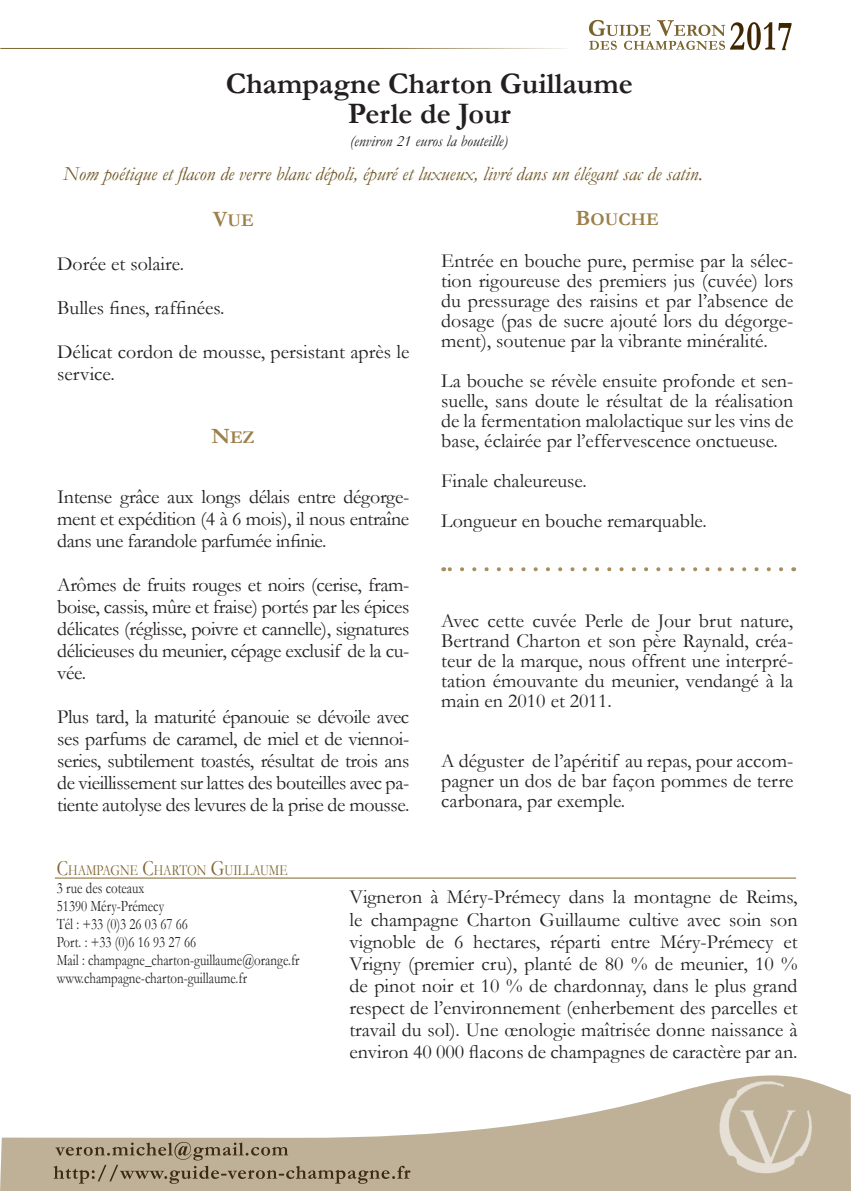
<style>
.page{position:relative;width:851px;height:1191px;background:#fff}
.page>*{position:absolute;margin:0;border:0;box-sizing:border-box;transform-origin:0 0}
.t1{font:700 30px "Garamond";color:#231f20}
.t2{font:20px/22px "Garamond";color:#231f20;text-align:justify}
.t3{font:italic 20px "Garamond";color:#6e5622}
.t4{font:700 18px "Garamond";color:#9b804a}
.t5{font:16px "Garamond";color:#231f20;scale:.81 1}
.t6{font:italic 16px "Garamond";color:#231f20}
.t7{font:15.4px "Garamond";color:#7e6430;scale:.81 1}
.s1{font-size:22px}
</style>
<div class="page">
<hr style="left:55px;top:877px;width:741px;height:1px;background:#7e6430">
<svg style="left:1px;top:1075px;width:849px;height:116px"></svg>
<img style="left:717px;top:1076px;width:100px;height:100px">
<img style="left:589px;top:19px;width:203px;height:32px">
<hr style="left:0;top:48px;width:567px;height:1px;background:#7e6430">
<img style="left:46px;top:1154px;width:385px;height:36px">
<img style="left:49px;top:1131px;width:250px;height:36px">
<svg style="left:0;top:1165px;width:1px;height:26px"></svg>
<svg style="left:443px;top:567px;width:338px;height:4px"></svg>
<p class="t1" style="left:226px;top:63px;width:408px">Champagne Charton Guillaume</p>
<p class="t1" style="left:347px;top:93px;width:165px">Perle de Jour</p>
<p class="t6" style="left:349px;top:130px;width:160px">(environ 21 euros la bouteille)</p>
<p class="t3" style="left:63px;top:160px;width:641px">Nom poétique et flacon de verre blanc dépoli, épuré et luxueux, livré dans un élégant sac de satin.</p>
<p class="t4" style="left:213px;top:208px;width:43px"><span class="s1">V</span>UE</p>
<p class="t2" style="left:57px;top:252px;width:128px">Dorée et solaire.</p>
<p class="t2" style="left:57px;top:296px;width:169px">Bulles fines, raffinées.</p>
<p class="t2" style="left:57px;top:340px;width:353px">Délicat cordon de mousse, persistant après le service.</p>
<p class="t4" style="left:211px;top:425px;width:45px"><span class="s1">N</span>EZ</p>
<p class="t2" style="left:57px;top:485px;width:353px">Intense grâce aux longs délais entre dégorge&shy;ment et expédition (4 à 6 mois), il nous entraîne dans une farandole parfumée infinie.</p>
<p class="t2" style="left:57px;top:573px;width:353px">Arômes de fruits rouges et noirs (cerise, fram&shy;boise, cassis, mûre et fraise) portés par les épices délicates (réglisse, poivre et cannelle), signatures délicieuses du meunier, cépage exclusif de la cu&shy;vée.</p>
<p class="t2" style="left:57px;top:705px;width:353px">Plus tard, la maturité épanouie se dévoile avec ses parfums de caramel, de miel et de viennoi&shy;series, subtilement toastés, résultat de trois ans de vieillissement sur lattes des bouteilles avec pa&shy;tiente autolyse des levures de la prise de mousse.</p>
<p class="t4" style="left:575px;top:207px;width:85px"><span class="s1">B</span>OUCHE</p>
<p class="t2" style="left:441px;top:250px;width:353px;line-height:20px">Entrée en bouche pure, permise par la sélec&shy;tion rigoureuse des premiers jus (cuvée) lors du pressurage des raisins et par l’absence de dosage (pas de sucre ajouté lors du dégorge&shy;ment), soutenue par la vibrante minéralité.</p>
<p class="t2" style="left:441px;top:370px;width:353px;line-height:20px">La bouche se révèle ensuite profonde et sen&shy;suelle, sans doute le résultat de la réalisation de la fermentation malolactique sur les vins de base, éclairée par l’effervescence onctueuse.</p>
<p class="t2" style="left:441px;top:469px;width:147px">Finale chaleureuse.</p>
<p class="t2" style="left:441px;top:509px;width:267px">Longueur en bouche remarquable.</p>
<p class="t2" style="left:441px;top:610px;width:353px;line-height:20px">Avec cette cuvée Perle de Jour brut nature, Bertrand Charton et son père Raynald, créa&shy;teur de la marque, nous offrent une interpré&shy;tation émouvante du meunier, vendangé à la main en 2010 et 2011.</p>
<p class="t2" style="left:441px;top:750px;width:353px;line-height:20px">A déguster de l’apéritif au repas, pour accom&shy;pagner un dos de bar façon pommes de terre carbonara, par exemple.</p>
<p class="t7" style="left:57px;top:859px;width:286px"><span class="s1">C</span>HAMPAGNE <span class="s1">C</span>HARTON <span class="s1">G</span>UILLAUME</p>
<p class="t5" style="left:57px;top:877px;width:110px">3 rue des coteaux</p>
<p class="t5" style="left:57px;top:895px;width:134px">51390 Méry-Prémecy</p>
<p class="t5" style="left:57px;top:913px;width:163px">Tél : +33 (0)3 26 03 67 66</p>
<p class="t5" style="left:57px;top:931px;width:173px">Port. : +33 (0)6 16 93 27 66</p>
<p class="t5" style="left:57px;top:949px;width:301px">Mail : champagne_charton-guillaume@orange.fr</p>
<p class="t5" style="left:57px;top:967px;width:236px">www.champagne-charton-guillaume.fr</p>
<p class="t2" style="left:349px;top:885px;width:449px">Vigneron à Méry-Prémecy dans la montagne de Reims, le champagne Charton Guillaume cultive avec soin son vignoble de 6 hectares, réparti entre Méry-Prémecy et Vrigny (premier cru), planté de 80 % de meunier, 10 % de pinot noir et 10 % de chardonnay, dans le plus grand respect de l’environnement (enherbement des parcelles et travail du sol). Une œnologie maîtrisée donne naissance à environ 40 000 flacons de champagnes de caractère par an.</p>
</div>
